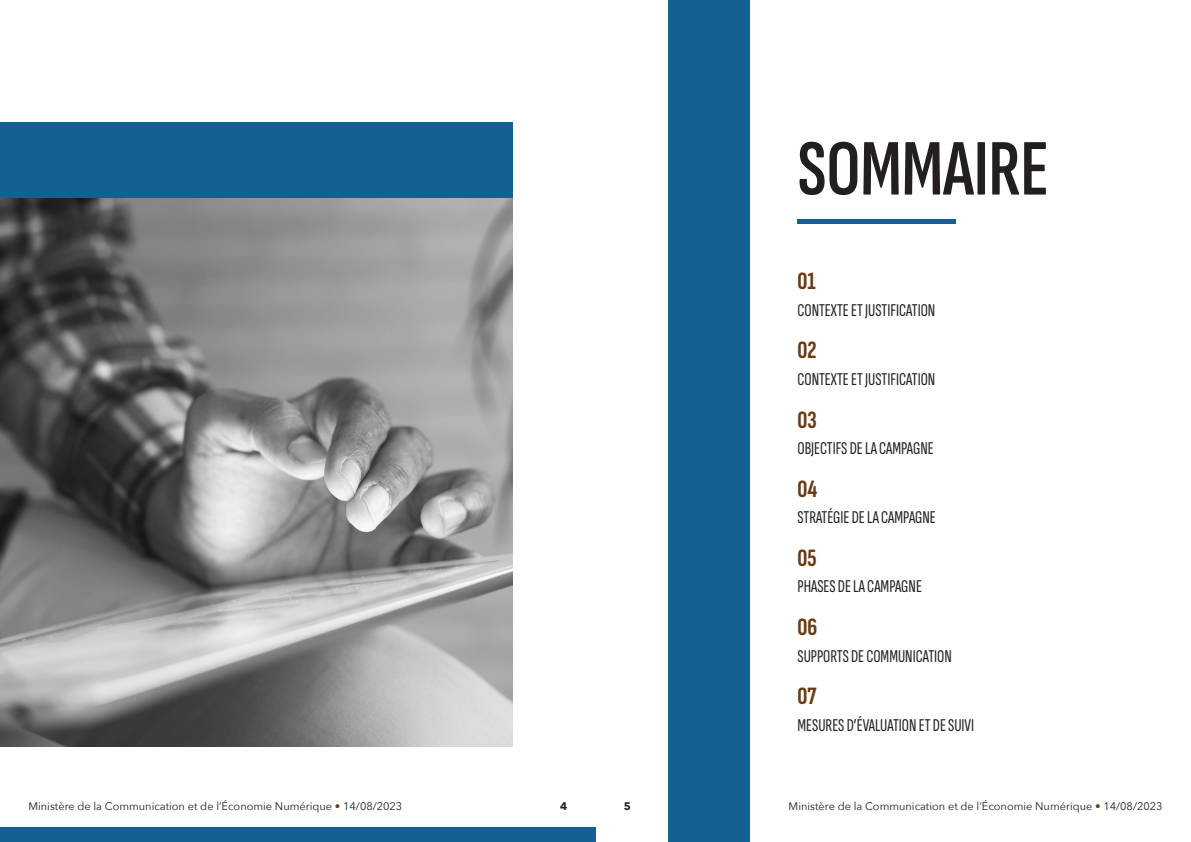
<style>
.page{position:relative;width:1191px;height:842px;background:#fff}
.page>*{position:absolute;margin:0;border:0;box-sizing:border-box;transform-origin:0 0}
.t1{font:600 extra-condensed 80px "Sofia Sans";color:#231f20}
.t2{font:700 extra-condensed 25px "Sofia Sans";color:#693a14}
.t3{font:extra-condensed 18px "Sofia Sans";color:#231f20}
.t4{font:11px "Avenir Next";color:#231f20}
.t5{font:700 11px "Avenir Next";color:#231f20}
.s1{color:#693a14}
</style>
<div class="page">
<div style="left:0;top:828px;width:595px;height:14px;background:#156092"></div>
<div style="left:0;top:123px;width:512px;height:132px;background:#156092"></div>
<div style="left:668px;top:0;width:81px;height:842px;background:#156092"></div>
<div style="left:797px;top:219px;width:158px;height:5px;background:#156092"></div>
<img style="left:0;top:198px;width:512px;height:548px">
<p class="t1" style="left:797px;top:123px;width:253px">SOMMAIRE</p>
<p class="t2" style="left:797px;top:266px;width:20px">01</p>
<p class="t3" style="left:797px;top:300px;width:139px">CONTEXTE ET JUSTIFICATION</p>
<p class="t2" style="left:797px;top:336px;width:21px">02</p>
<p class="t3" style="left:797px;top:369px;width:139px">CONTEXTE ET JUSTIFICATION</p>
<p class="t2" style="left:797px;top:405px;width:21px">03</p>
<p class="t3" style="left:797px;top:439px;width:138px">OBJECTIFS DE LA CAMPAGNE</p>
<p class="t2" style="left:797px;top:474px;width:21px">04</p>
<p class="t3" style="left:797px;top:508px;width:140px">STRATÉGIE DE LA CAMPAGNE</p>
<p class="t2" style="left:797px;top:543px;width:21px">05</p>
<p class="t3" style="left:797px;top:577px;width:126px">PHASES DE LA CAMPAGNE</p>
<p class="t2" style="left:797px;top:612px;width:21px">06</p>
<p class="t3" style="left:797px;top:646px;width:156px">SUPPORTS DE COMMUNICATION</p>
<p class="t2" style="left:797px;top:681px;width:20px">07</p>
<p class="t3" style="left:797px;top:715px;width:178px">MESURES D’ÉVALUATION ET DE SUIVI</p>
<p class="t4" style="left:28px;top:797px;width:375px">Ministère de la Communication et de l’Économie Numérique <span class="s1">•</span> 14/08/2023</p>
<p class="t5" style="left:560px;top:796px;width:9px">4</p>
<p class="t5" style="left:624px;top:796px;width:9px">5</p>
<p class="t4" style="left:788px;top:797px;width:375px">Ministère de la Communication et de l’Économie Numérique <span class="s1">•</span> 14/08/2023</p>
</div>
